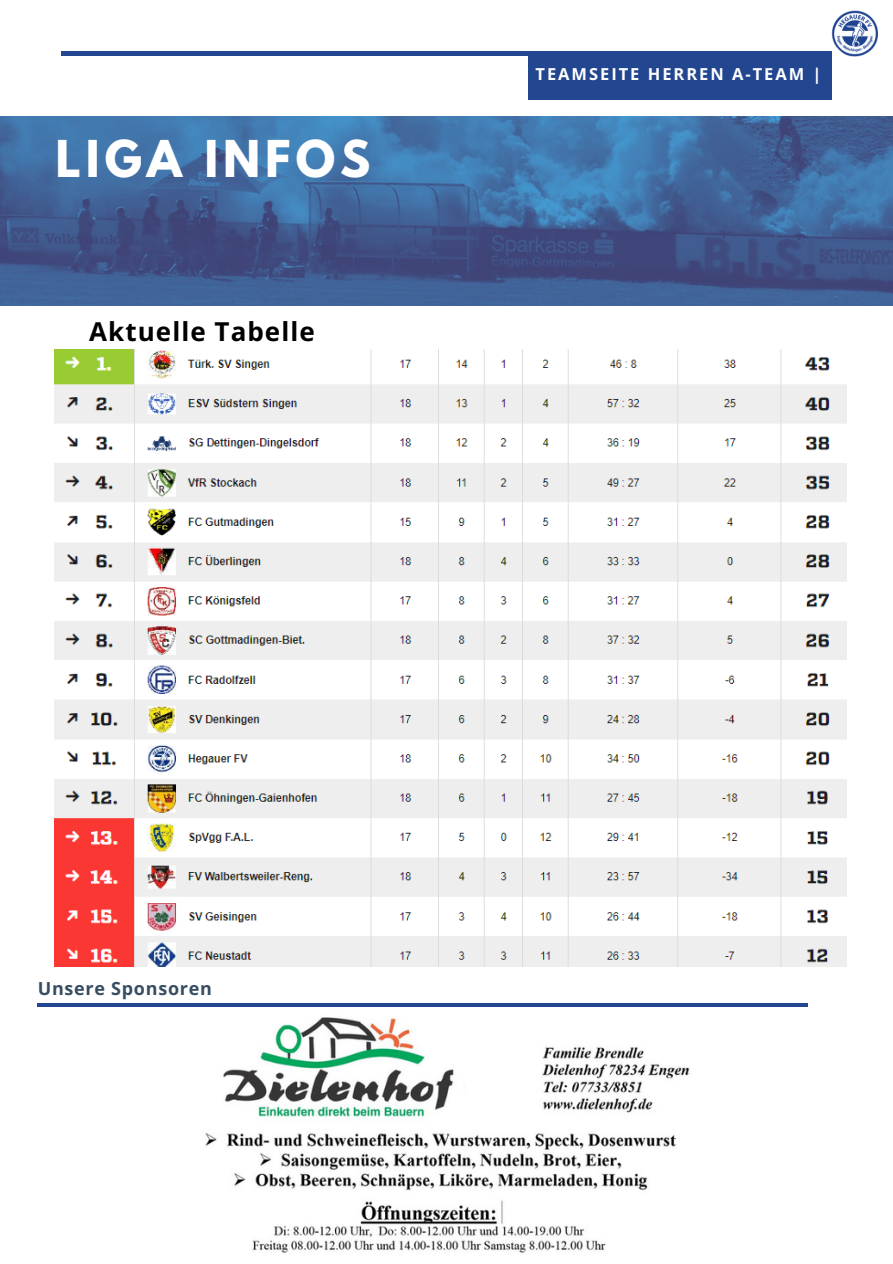
<style>
.page{position:relative;width:893px;height:1264px;background:#fff}
.page>*{position:absolute;margin:0;border:0;box-sizing:border-box;transform-origin:0 0}
.t1{font:700 45px "League Spartan";letter-spacing:.11em;color:#fff}
.t2{font:700 26.1px "Open Sans";letter-spacing:.04em;color:#000}
.t3{font:700 18px "Open Sans";letter-spacing:.04em;color:#364d62}
.t4{font:700 16.5px "Open Sans";letter-spacing:.12em;color:#fff}
</style>
<div class="page">
<img style="left:0;top:117px;width:892px;height:189px">
<hr style="left:62px;top:52px;width:767px;height:3px;background:#224690">
<div style="left:528px;top:52px;width:303px;height:47px;background:#224690"></div>
<img style="left:831px;top:11px;width:46px;height:47px">
<hr style="left:38px;top:1003px;width:770px;height:4px;background:#224690">
<img style="left:205px;top:1017px;width:485px;height:236px">
<img style="left:54px;top:349px;width:792px;height:617px">
<p class="t1" style="left:55px;top:137px;width:316px">LIGA INFOS</p>
<p class="t2" style="left:89px;top:313px;width:227px">Aktuelle Tabelle</p>
<p class="t4" style="left:535px;top:62px;width:287px">TEAMSEITE HERREN A-TEAM |</p>
<h2 class="t3" style="left:38px;top:975px;width:175px">Unsere Sponsoren</h2>
</div>
